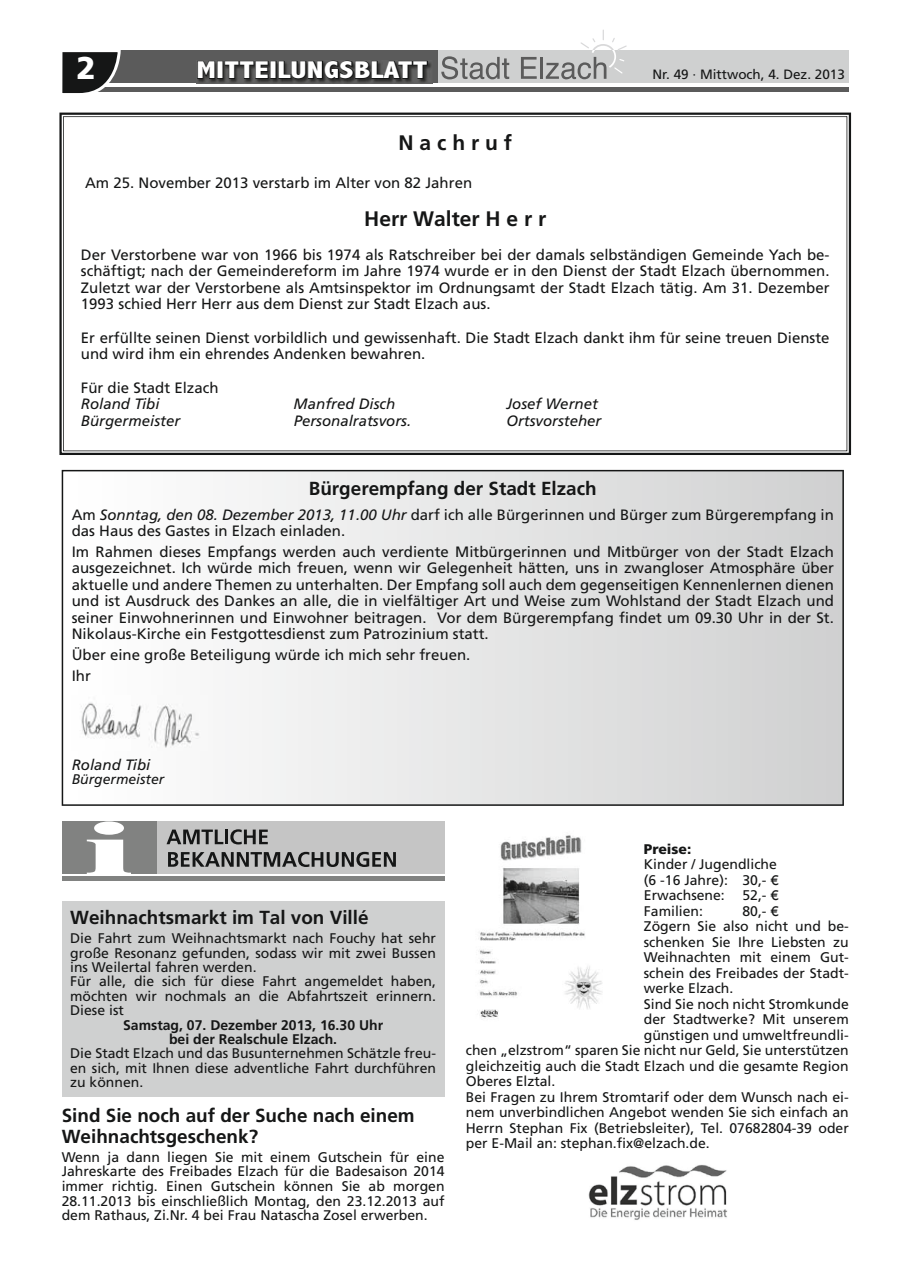
<style>
.page{position:relative;width:902px;height:1280px;background:#fff}
.page>*{position:absolute;margin:0;border:0;box-sizing:border-box;transform-origin:0 0}
.t1{font:900 31.5px "Frutiger";color:#fff}
.t2{font:800 condensed 24.45px "Abadi";letter-spacing:.01em;color:#fff;scale:1.26 1}
.t3{font:700 21px "Frutiger";color:#151616}
.t4{font:700 18.9px/21.3px "Frutiger";color:#151616}
.t5{font:15px/16.5px "Frutiger";color:#151616}
.t6{font:italic 15px "Frutiger";color:#151616}
.t7{font:13.95px/14.4px "Frutiger";color:#151616}
.t8{font:700 13.95px/14.4px "Frutiger";color:#151616;text-align:center}
.t9{font:italic 13.95px "Frutiger";color:#151616}
.t10{font:900 13.95px "Frutiger";color:#151616}
.t11{font:13.5px "Frutiger";color:#151616}
.s1{font-style:italic}
.s2{font-family:"Gill Sans"}
</style>
<div class="page">
<div style="left:62px;top:51px;width:786px;height:32px;background:#cfd0d0"></div>
<div style="left:74px;top:51px;width:364px;height:32px;background:#5b5b5b"></div>
<hr style="left:62px;top:87px;width:786px;height:4px;background:#5b5b5b">
<svg style="left:62px;top:50px;width:59px;height:44px"></svg>
<svg style="left:441px;top:56px;width:68px;height:23px"></svg>
<svg style="left:521px;top:57px;width:15px;height:22px"></svg>
<hr style="left:540px;top:57px;width:3px;height:22px;background:#5b5b5b">
<svg style="left:545px;top:29px;width:81px;height:50px"></svg>
<img style="left:198px;top:62px;width:233px;height:21px">
<svg style="left:197px;top:60px;width:231px;height:20px"></svg>
<div style="left:62px;top:821px;width:95px;height:52px;background:#818281"></div>
<div style="left:157px;top:821px;width:287px;height:52px;background:#c5c5c5"></div>
<hr style="left:62px;top:876px;width:382px;height:4px;background:#818281">
<svg style="left:166px;top:829px;width:57px;height:15px"></svg>
<hr style="left:225px;top:829px;width:3px;height:15px;background:#151616">
<svg style="left:230px;top:829px;width:38px;height:15px"></svg>
<svg style="left:168px;top:852px;width:228px;height:15px"></svg>
<svg style="left:87px;top:821px;width:44px;height:52px"></svg>
<div style="left:62px;top:901px;width:382px;height:196px;background:#cfd0d0"></div>
<img style="left:478px;top:835px;width:124px;height:183px">
<img style="left:588px;top:1164px;width:140px;height:56px">
<svg style="left:59px;top:113px;width:792px;height:342px;background:#6c6c6c"></svg>
<svg style="left:63px;top:116px;width:784px;height:335px"></svg>
<svg style="left:62px;top:470px;width:781px;height:336px"></svg>
<h1 class="t1" style="left:77px;top:49px;width:21px">2</h1>
<h2 class="t2" style="left:196px;top:57px;width:185px">MITTEILUNGSBLATT</h2>
<p class="t11" style="left:652px;top:66px;width:194px">Nr. 49 · Mittwoch, 4. Dez. 2013</p>
<h3 class="t3" style="left:398px;top:131px;width:115px">N a c h r u f</h3>
<p class="t5" style="left:85px;top:175px;width:388px">Am 25. November 2013 verstarb im Alter von 82 Jahren</p>
<h3 class="t3" style="left:364px;top:207px;width:184px">Herr Walter H e r r</h3>
<p class="t5" style="left:81px;top:246px;width:750px;text-align:justify">Der Verstorbene war von 1966 bis 1974 als Ratschreiber bei der damals selbständigen Gemeinde Yach be&shy;schäftigt; nach der Gemeindereform im Jahre 1974 wurde er in den Dienst der Stadt Elzach übernommen.<br>Zuletzt war der Verstorbene als Amtsinspektor im Ordnungsamt der Stadt Elzach tätig. Am 31. Dezember 1993 schied Herr Herr aus dem Dienst zur Stadt Elzach aus.</p>
<p class="t5" style="left:81px;top:329px;width:750px">Er erfüllte seinen Dienst vorbildlich und gewissenhaft. Die Stadt Elzach dankt ihm für seine treuen Dienste und wird ihm ein ehrendes Andenken bewahren.</p>
<p class="t5" style="left:81px;top:379px;width:139px">Für die Stadt Elzach</p>
<p class="t6" style="left:81px;top:395px;width:80px">Roland Tibi</p>
<p class="t6" style="left:293px;top:395px;width:103px">Manfred Disch</p>
<p class="t6" style="left:506px;top:395px;width:93px">Josef Wernet</p>
<p class="t6" style="left:81px;top:412px;width:101px">Bürgermeister</p>
<p class="t6" style="left:293px;top:412px;width:119px">Personalratsvors.</p>
<p class="t6" style="left:506px;top:412px;width:97px">Ortsvorsteher</p>
<p class="t4" style="left:309px;top:477px;width:289px">Bürgerempfang der Stadt Elzach</p>
<p class="t5" style="left:72px;top:506px;width:763px">Am <span class="s1">Sonntag, den 08. Dezember 2013, 11.00 Uhr</span> darf ich alle Bürgerinnen und Bürger zum Bürgerempfang in das Haus des Gastes in Elzach einladen.</p>
<p class="t5" style="left:72px;top:543px;width:763px;text-align:justify">Im Rahmen dieses Empfangs werden auch verdiente Mitbürgerinnen und Mitbürger von der Stadt Elzach ausgezeichnet. Ich würde mich freuen, wenn wir Gelegenheit hätten, uns in zwangloser Atmosphäre über aktuelle und andere Themen zu unterhalten. Der Empfang soll auch dem gegenseitigen Kennenlernen dienen und ist Ausdruck des Dankes an alle, die in vielfältiger Art und Weise zum Wohlstand der Stadt Elzach und seiner Einwohnerinnen und Einwohner beitragen. Vor dem Bürgerempfang findet um 09.30 Uhr in der St.<br>Nikolaus-Kirche ein Festgottesdienst zum Patrozinium statt.</p>
<p class="t5" style="left:72px;top:644px;width:400px;line-height:20.7px">Über eine große Beteiligung würde ich mich sehr freuen.<br>Ihr</p>
<p class="t6" style="left:72px;top:756px;width:80px">Roland Tibi</p>
<p class="t9" style="left:72px;top:771px;width:94px">Bürgermeister</p>
<p class="t4" style="left:70px;top:907px;width:300px">Weihnachtsmarkt im Tal von Villé</p>
<p class="t7" style="left:70px;top:931px;width:367px">Die Fahrt zum Weihnachtsmarkt nach Fouchy hat sehr große Resonanz gefunden, sodass wir mit zwei Bussen ins Weilertal fahren werden.<br>Für alle, die sich für diese Fahrt angemeldet haben, möchten wir nochmals an die Abfahrtszeit erinnern.<br>Diese ist</p>
<p class="t8" style="left:123px;top:1017px;width:261px">Samstag, 07. Dezember 2013, 16.30 Uhr bei der Realschule Elzach.</p>
<p class="t7" style="left:70px;top:1046px;width:367px;text-align:justify">Die Stadt Elzach und das Busunternehmen Schätzle freu&shy;en sich, mit Ihnen diese adventliche Fahrt durchführen zu können.</p>
<p class="t4" style="left:62px;top:1104px;width:354px">Sind Sie noch auf der Suche nach einem<br>Weihnachtsgeschenk?</p>
<p class="t7" style="left:62px;top:1149px;width:384px;text-align:justify">Wenn ja dann liegen Sie mit einem Gutschein für eine Jahreskarte des Freibades Elzach für die Badesaison 2014 immer richtig. Einen Gutschein können Sie ab morgen 28.11.2013 bis einschließlich Montag, den 23.12.2013 auf dem Rathaus, Zi.Nr. 4 bei Frau Natascha Zosel erwerben.</p>
<p class="t10" style="left:643px;top:840px;width:49px">Preise:</p>
<p class="t7" style="left:643px;top:856px;width:137px;line-height:15.5px">Kinder / Jugendliche (6 -16 Jahre): 30,- <span class="s2">€<br></span>Erwachsene:</p>
<p class="t7" style="left:742px;top:888px;width:38px">52,- <span class="s2">€</span></p>
<p class="t7" style="left:643px;top:903px;width:61px">Familien:</p>
<p class="t7" style="left:742px;top:903px;width:38px">80,- <span class="s2">€</span></p>
<p class="t7" style="left:643px;top:919px;width:206px">Zögern Sie also nicht und be-</p>
<p class="t7" style="left:643px;top:934px;width:206px">schenken Sie Ihre Liebsten zu</p>
<p class="t7" style="left:643px;top:950px;width:206px">Weihnachten mit einem Gut-</p>
<p class="t7" style="left:643px;top:965px;width:206px">schein des Freibades der Stadt-</p>
<p class="t7" style="left:643px;top:981px;width:91px">werke Elzach.</p>
<p class="t7" style="left:643px;top:996px;width:206px">Sind Sie noch nicht Stromkunde</p>
<p class="t7" style="left:643px;top:1012px;width:206px">der Stadtwerke? Mit unserem</p>
<p class="t7" style="left:643px;top:1027px;width:206px">günstigen und umweltfreundli-</p>
<p class="t7" style="left:466px;top:1043px;width:384px">chen „elzstrom“ sparen Sie nicht nur Geld, Sie unterstützen</p>
<p class="t7" style="left:466px;top:1058px;width:384px">gleichzeitig auch die Stadt Elzach und die gesamte Region</p>
<p class="t7" style="left:466px;top:1074px;width:91px">Oberes Elztal.</p>
<p class="t7" style="left:466px;top:1089px;width:384px">Bei Fragen zu Ihrem Stromtarif oder dem Wunsch nach ei-</p>
<p class="t7" style="left:466px;top:1105px;width:384px">nem unverbindlichen Angebot wenden Sie sich einfach an</p>
<p class="t7" style="left:466px;top:1120px;width:384px">Herrn Stephan Fix (Betriebsleiter), Tel. 07682804-39 oder</p>
<p class="t7" style="left:466px;top:1136px;width:245px">per E-Mail an: stephan.fix@elzach.de.</p>
</div>
